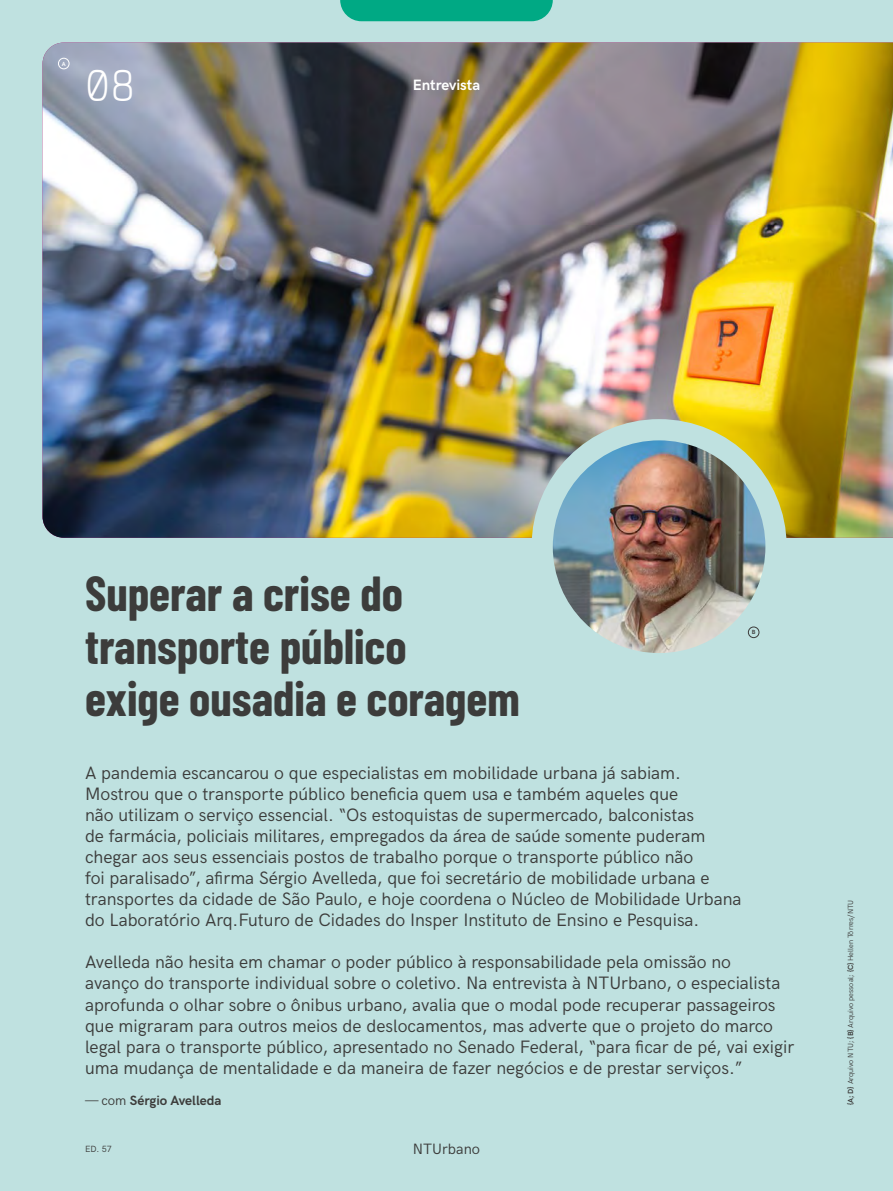
<style>
.page{position:relative;width:893px;height:1191px;background:#bfe1e0}
.page>*{position:absolute;margin:0;border:0;box-sizing:border-box;transform-origin:0 0}
.Título_Cond{font:700 48px/52.5px "Barlow Condensed";color:#3c3c3b}
.t1{font:300 48px "Klartext Mono";color:#fff}
.Sutiã_Sans{font:18px/21px "HK Grotesk";color:#3c3c3b}
.Seção{font:700 15px "HK Grotesk";color:#fff}
.t2{font:15px "HK Grotesk";color:#3c3c3b}
.t3{font:700 13.5px "HK Grotesk";color:#3c3c3b}
.t4{font:9px "HK Grotesk";color:#3c3c3b}
.Crédito{font:7.5px "HK Grotesk";color:#3c3c3b}
.t5{font:700 6px "HK Grotesk";color:#fff}
.t6{font:700 6px "HK Grotesk";color:#3c3c3b}
.s1{font-weight:400}
.s2{font-weight:700}
</style>
<div class="page">
<img style="left:43px;top:43px;width:850px;height:495px">
<div style="left:531px;top:419px;width:256px;height:255px;background:#bfe1e0;border-radius:50%"></div>
<img style="left:553px;top:440px;width:212px;height:213px;border-radius:106px">
<div style="left:58px;top:58px;width:11px;height:11px;border:1px solid #fff;border-radius:50%"></div>
<div style="left:748px;top:626px;width:11px;height:12px;border:1px solid #3c3c3b;border-radius:50%"></div>
<div style="left:340px;top:0;width:213px;height:21px;background:#00a984"></div>
<p class="t5" style="left:62px;top:59px;width:5px">A</p>
<p class="t1" style="left:85px;top:56px;width:51px">08</p>
<p class="Seção" style="left:413px;top:74px;width:69px">Entrevista</p>
<p class="Título_Cond" style="left:85px;top:565px;width:436px">Superar a crise do transporte público<br>exige ousadia e coragem</p>
<p class="t6" style="left:752px;top:628px;width:5px">B</p>
<p class="Sutiã_Sans" style="left:85px;top:761px;width:658px">A pandemia escancarou o que especialistas em mobilidade urbana já sabiam.<br>Mostrou que o transporte público beneficia quem usa e também aqueles que<br>não utilizam o serviço essencial. “Os estoquistas de supermercado, balconistas<br>de farmácia, policiais militares, empregados da área de saúde somente puderam chegar aos seus essenciais postos de trabalho porque o transporte público não<br>foi paralisado”, afirma Sérgio Avelleda, que foi secretário de mobilidade urbana e transportes da cidade de São Paulo, e hoje coordena o Núcleo de Mobilidade Urbana do Laboratório Arq.Futuro de Cidades do Insper Instituto de Ensino e Pesquisa.</p>
<p class="Sutiã_Sans" style="left:85px;top:950px;width:711px">Avelleda não hesita em chamar o poder público à responsabilidade pela omissão no<br>avanço do transporte individual sobre o coletivo. Na entrevista à NTUrbano, o especialista aprofunda o olhar sobre o ônibus urbano, avalia que o modal pode recuperar passageiros que migraram para outros meios de deslocamentos, mas adverte que o projeto do marco legal para o transporte público, apresentado no Senado Federal, “para ficar de pé, vai exigir uma mudança de mentalidade e da maneira de fazer negócios e de prestar serviços.”</p>
<p class="t3" style="left:85px;top:1090px;width:138px"><span class="s1">— com</span> Sérgio Avelleda</p>
<p class="t4" style="left:85px;top:1141px;width:28px">ED. 57</p>
<p class="t2" style="left:413px;top:1137px;width:69px">NTUrbano</p>
<p class="Crédito" style="left:845px;top:1105px;width:207px;rotate:-90deg"><span class="s2">{A; D}</span> Arquivo NTU; <span class="s2">{B}</span> Arquivo pessoal; <span class="s2">{C}</span> Hellen Tôrres/NTU</p>
</div>
